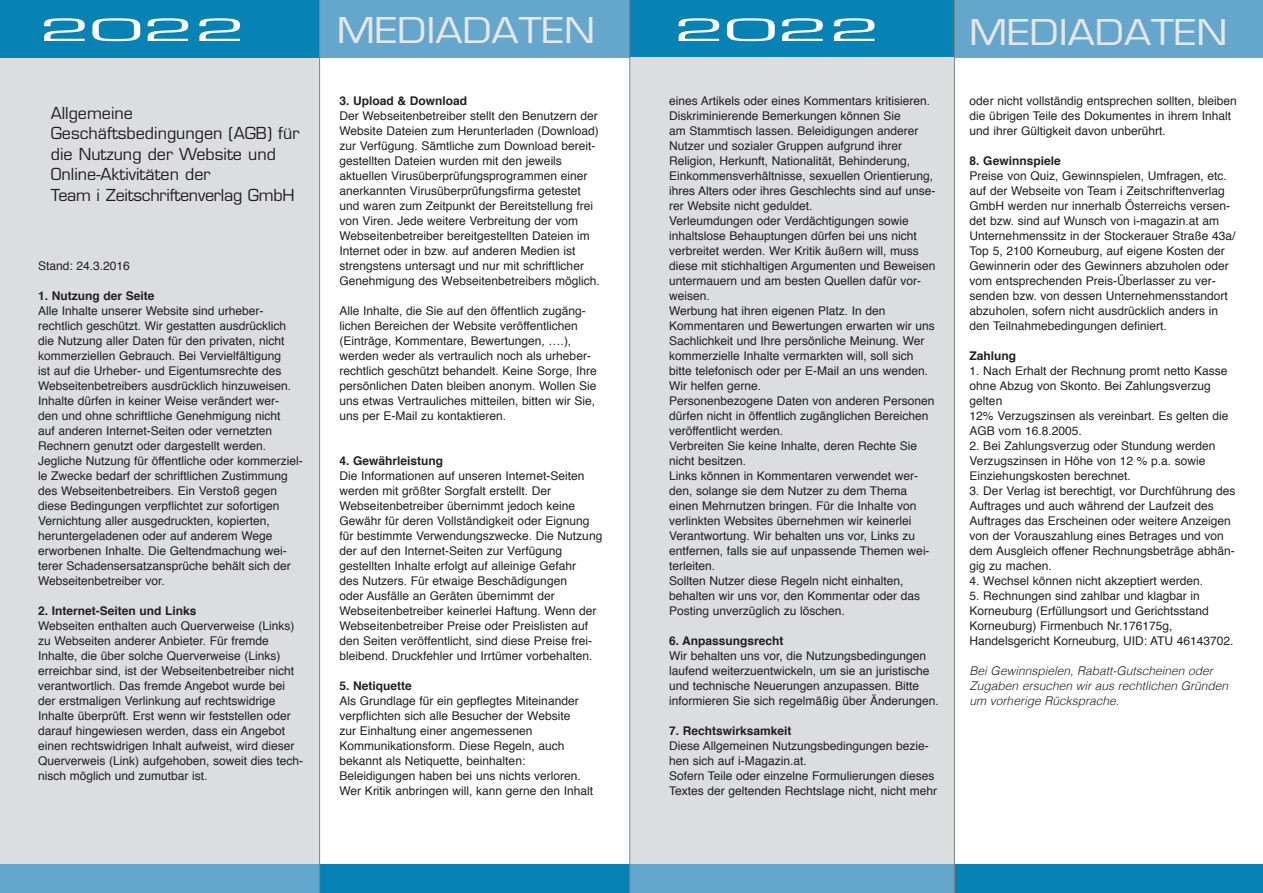
<style>
.page{position:relative;width:1263px;height:893px;background:#fff}
.page>*{position:absolute;margin:0;border:0;box-sizing:border-box;transform-origin:0 0}
.t1{font:34.65px "Eurostile";color:#e6e7e9;scale:1.14 1}
.t2{font:30px "Eurostile";color:#fff;scale:2.5 1}
.t3{font:16.2px/20.5px "Eurostile";color:#231f20}
.t4{font:12px/15px "Helvetica";color:#231f20}
.t5{font:700 12px "Helvetica";color:#231f20}
.t6{font:italic 300 12px/15px "Helvetica";color:#231f20}
</style>
<div class="page">
<div style="left:0;top:57px;width:320px;height:820px;background:#dcdddf"></div>
<div style="left:0;top:0;width:320px;height:57px;background:#0683b4"></div>
<div style="left:320px;top:0;width:310px;height:57px;background:#65a7cc"></div>
<div style="left:0;top:864px;width:320px;height:29px;background:#65a7cc"></div>
<div style="left:320px;top:864px;width:310px;height:29px;background:#0683b4"></div>
<div style="left:630px;top:0;width:324px;height:57px;background:#0683b4"></div>
<div style="left:954px;top:0;width:309px;height:57px;background:#65a7cc"></div>
<div style="left:630px;top:57px;width:324px;height:820px;background:#dcdddf"></div>
<div style="left:630px;top:864px;width:324px;height:29px;background:#65a7cc"></div>
<div style="left:954px;top:864px;width:309px;height:29px;background:#0683b4"></div>
<hr style="left:629px;top:0;width:1px;height:893px;background:#808285">
<hr style="left:319px;top:0;width:1px;height:893px;background:#808285">
<hr style="left:954px;top:0;width:1px;height:893px;background:#808285">
<h2 class="t2" style="left:39px;top:12px;width:84px">2022</h2>
<h1 class="t1" style="left:337px;top:10px;width:228px">MEDIADATEN</h1>
<h2 class="t2" style="left:673px;top:12px;width:84px">2022</h2>
<h1 class="t1" style="left:969px;top:11px;width:228px">MEDIADATEN</h1>
<h3 class="t3" style="left:51px;top:103px;width:250px">Allgemeine<br>Geschäftsbedingungen (AGB) für die Nutzung der Website und<br>Online-Aktivitäten der<br>Team i Zeitschriftenverlag GmbH</h3>
<p class="t4" style="left:38px;top:259px;width:93px">Stand: 24.3.2016</p>
<p class="t5" style="left:38px;top:286px;width:118px">1. Nutzung der Seite</p>
<p class="t4" style="left:38px;top:304px;width:266px">Alle Inhalte unserer Website sind urheber&shy;rechtlich geschützt. Wir gestatten ausdrücklich die Nutzung aller Daten für den privaten, nicht kommerziellen Gebrauch. Bei Vervielfältigung<br>ist auf die Urheber- und Eigentumsrechte des Webseitenbetreibers ausdrücklich hinzuweisen.<br>Inhalte dürfen in keiner Weise verändert wer-<br>den und ohne schriftliche Genehmigung nicht<br>auf anderen Internet-Seiten oder vernetzten Rechnern genutzt oder dargestellt werden.<br>Jegliche Nutzung für öffentliche oder kommerziel&shy;le Zwecke bedarf der schriftlichen Zustimmung des Webseitenbetreibers. Ein Verstoß gegen diese Bedingungen verpflichtet zur sofortigen Vernichtung aller ausgedruckten, kopierten, heruntergeladenen oder auf anderem Wege erworbenen Inhalte. Die Geltendmachung wei&shy;terer Schadensersatzansprüche behält sich der Webseitenbetreiber vor.</p>
<p class="t5" style="left:38px;top:601px;width:160px">2. Internet-Seiten und Links</p>
<p class="t4" style="left:38px;top:619px;width:267px">Webseiten enthalten auch Querverweise (Links) zu Webseiten anderer Anbieter. Für fremde Inhalte, die über solche Querverweise (Links) erreichbar sind, ist der Webseitenbetreiber nicht verantwortlich. Das fremde Angebot wurde bei der erstmaligen Verlinkung auf rechtswidrige Inhalte überprüft. Erst wenn wir feststellen oder darauf hingewiesen werden, dass ein Angebot einen rechtswidrigen Inhalt aufweist, wird dieser Querverweis (Link) aufgehoben, soweit dies tech&shy;nisch möglich und zumutbar ist.</p>
<p class="t5" style="left:339px;top:91px;width:129px">3. Upload &amp; Download</p>
<p class="t4" style="left:339px;top:108px;width:262px">Der Webseitenbetreiber stellt den Benutzern der Website Dateien zum Herunterladen (Download) zur Verfügung. Sämtliche zum Download bereit&shy;gestellten Dateien wurden mit den jeweils aktuellen Virusüberprüfungsprogrammen einer anerkannten Virusüberprüfungsfirma getestet und waren zum Zeitpunkt der Bereitstellung frei von Viren. Jede weitere Verbreitung der vom Webseitenbetreiber bereitgestellten Dateien im Internet oder in bzw. auf anderen Medien ist strengstens untersagt und nur mit schriftlicher Genehmigung des Webseitenbetreibers möglich.</p>
<p class="t4" style="left:339px;top:303px;width:259px">Alle Inhalte, die Sie auf den öffentlich zugäng&shy;lichen Bereichen der Website veröffentlichen (Einträge, Kommentare, Bewertungen, ….), werden weder als vertraulich noch als urheber&shy;rechtlich geschützt behandelt. Keine Sorge, Ihre persönlichen Daten bleiben anonym. Wollen Sie uns etwas Vertrauliches mitteilen, bitten wir Sie, uns per E-Mail zu kontaktieren.</p>
<p class="t5" style="left:339px;top:451px;width:105px">4. Gewährleistung</p>
<p class="t4" style="left:339px;top:468px;width:264px">Die Informationen auf unseren Internet-Seiten werden mit größter Sorgfalt erstellt. Der Webseitenbetreiber übernimmt jedoch keine Gewähr für deren Vollständigkeit oder Eignung für bestimmte Verwendungszwecke. Die Nutzung der auf den Internet-Seiten zur Verfügung gestellten Inhalte erfolgt auf alleinige Gefahr<br>des Nutzers. Für etwaige Beschädigungen<br>oder Ausfälle an Geräten übernimmt der Webseitenbetreiber keinerlei Haftung. Wenn der Webseitenbetreiber Preise oder Preislisten auf den Seiten veröffentlicht, sind diese Preise frei&shy;bleibend. Druckfehler und Irrtümer vorbehalten.</p>
<p class="t5" style="left:339px;top:676px;width:74px">5. Netiquette</p>
<p class="t4" style="left:339px;top:693px;width:255px">Als Grundlage für ein gepflegtes Miteinander verpflichten sich alle Besucher der Website<br>zur Einhaltung einer angemessenen Kommunikationsform. Diese Regeln, auch bekannt als Netiquette, beinhalten:<br>Beleidigungen haben bei uns nichts verloren.<br>Wer Kritik anbringen will, kann gerne den Inhalt</p>
<p class="t4" style="left:669px;top:93px;width:268px">eines Artikels oder eines Kommentars kritisieren.<br>Diskriminierende Bemerkungen können Sie<br>am Stammtisch lassen. Beleidigungen anderer Nutzer und sozialer Gruppen aufgrund ihrer Religion, Herkunft, Nationalität, Behinderung, Einkommensverhältnisse, sexuellen Orientierung, ihres Alters oder ihres Geschlechts sind auf unse&shy;rer Website nicht geduldet.<br>Verleumdungen oder Verdächtigungen sowie inhaltslose Behauptungen dürfen bei uns nicht verbreitet werden. Wer Kritik äußern will, muss diese mit stichhaltigen Argumenten und Beweisen untermauern und am besten Quellen dafür vor&shy;weisen.<br>Werbung hat ihren eigenen Platz. In den Kommentaren und Bewertungen erwarten wir uns Sachlichkeit und Ihre persönliche Meinung. Wer kommerzielle Inhalte vermarkten will, soll sich bitte telefonisch oder per E-Mail an uns wenden.<br>Wir helfen gerne.<br>Personenbezogene Daten von anderen Personen dürfen nicht in öffentlich zugänglichen Bereichen veröffentlicht werden.<br>Verbreiten Sie keine Inhalte, deren Rechte Sie nicht besitzen.<br>Links können in Kommentaren verwendet wer&shy;den, solange sie dem Nutzer zu dem Thema einen Mehrnutzen bringen. Für die Inhalte von verlinkten Websites übernehmen wir keinerlei Verantwortung. Wir behalten uns vor, Links zu entfernen, falls sie auf unpassende Themen wei&shy;terleiten.<br>Sollten Nutzer diese Regeln nicht einhalten, behalten wir uns vor, den Kommentar oder das Posting unverzüglich zu löschen.</p>
<p class="t5" style="left:669px;top:631px;width:116px">6. Anpassungsrecht</p>
<p class="t4" style="left:669px;top:648px;width:271px">Wir behalten uns vor, die Nutzungsbedingungen laufend weiterzuentwickeln, um sie an juristische und technische Neuerungen anzupassen. Bitte informieren Sie sich regelmäßig über Änderungen.</p>
<p class="t5" style="left:669px;top:721px;width:124px">7. Rechtswirksamkeit</p>
<p class="t4" style="left:669px;top:738px;width:270px">Diese Allgemeinen Nutzungsbedingungen bezie&shy;hen sich auf i-Magazin.at.<br>Sofern Teile oder einzelne Formulierungen dieses Textes der geltenden Rechtslage nicht, nicht mehr</p>
<p class="t4" style="left:970px;top:93px;width:269px">oder nicht vollständig entsprechen sollten, bleiben die übrigen Teile des Dokumentes in ihrem Inhalt und ihrer Gültigkeit davon unberührt.</p>
<p class="t5" style="left:970px;top:151px;width:93px">8. Gewinnspiele</p>
<p class="t4" style="left:970px;top:168px;width:267px">Preise von Quiz, Gewinnspielen, Umfragen, etc. auf der Webseite von Team i Zeitschriftenverlag GmbH werden nur innerhalb Österreichs versen&shy;det bzw. sind auf Wunsch von i-magazin.at am Unternehmenssitz in der Stockerauer Straße 43a/ Top 5, 2100 Korneuburg, auf eigene Kosten der Gewinnerin oder des Gewinners abzuholen oder vom entsprechenden Preis-Überlasser zu ver&shy;senden bzw. von dessen Unternehmensstandort abzuholen, sofern nicht ausdrücklich anders in den Teilnahmebedingungen definiert.</p>
<p class="t5" style="left:970px;top:346px;width:48px">Zahlung</p>
<p class="t4" style="left:970px;top:363px;width:260px">1. Nach Erhalt der Rechnung promt netto Kasse ohne Abzug von Skonto. Bei Zahlungsverzug gelten<br>12% Verzugszinsen als vereinbart. Es gelten die<br>AGB vom 16.8.2005.</p>
<p class="t4" style="left:970px;top:438px;width:247px">2. Bei Zahlungsverzug oder Stundung werden<br>Verzugszinsen in Höhe von 12 % p.a. sowie<br>Einziehungskosten berechnet.</p>
<p class="t4" style="left:970px;top:483px;width:267px">3. Der Verlag ist berechtigt, vor Durchführung des Auftrages und auch während der Laufzeit des Auftrages das Erscheinen oder weitere Anzeigen von der Vorauszahlung eines Betrages und von dem Ausgleich offener Rechnungsbeträge abhän&shy;gig zu machen.</p>
<p class="t4" style="left:970px;top:573px;width:235px">4. Wechsel können nicht akzeptiert werden.</p>
<p class="t4" style="left:970px;top:588px;width:265px">5. Rechnungen sind zahlbar und klagbar in Korneuburg (Erfüllungsort und Gerichtsstand Korneuburg) Firmenbuch Nr.176175g, Handelsgericht Korneuburg, UID: ATU 46143702.</p>
<p class="t6" style="left:970px;top:662px;width:260px">Bei Gewinnspielen, Rabatt-Gutscheinen oder<br>Zugaben ersuchen wir aus rechtlichen Gründen um vorherige Rücksprache.</p>
</div>
